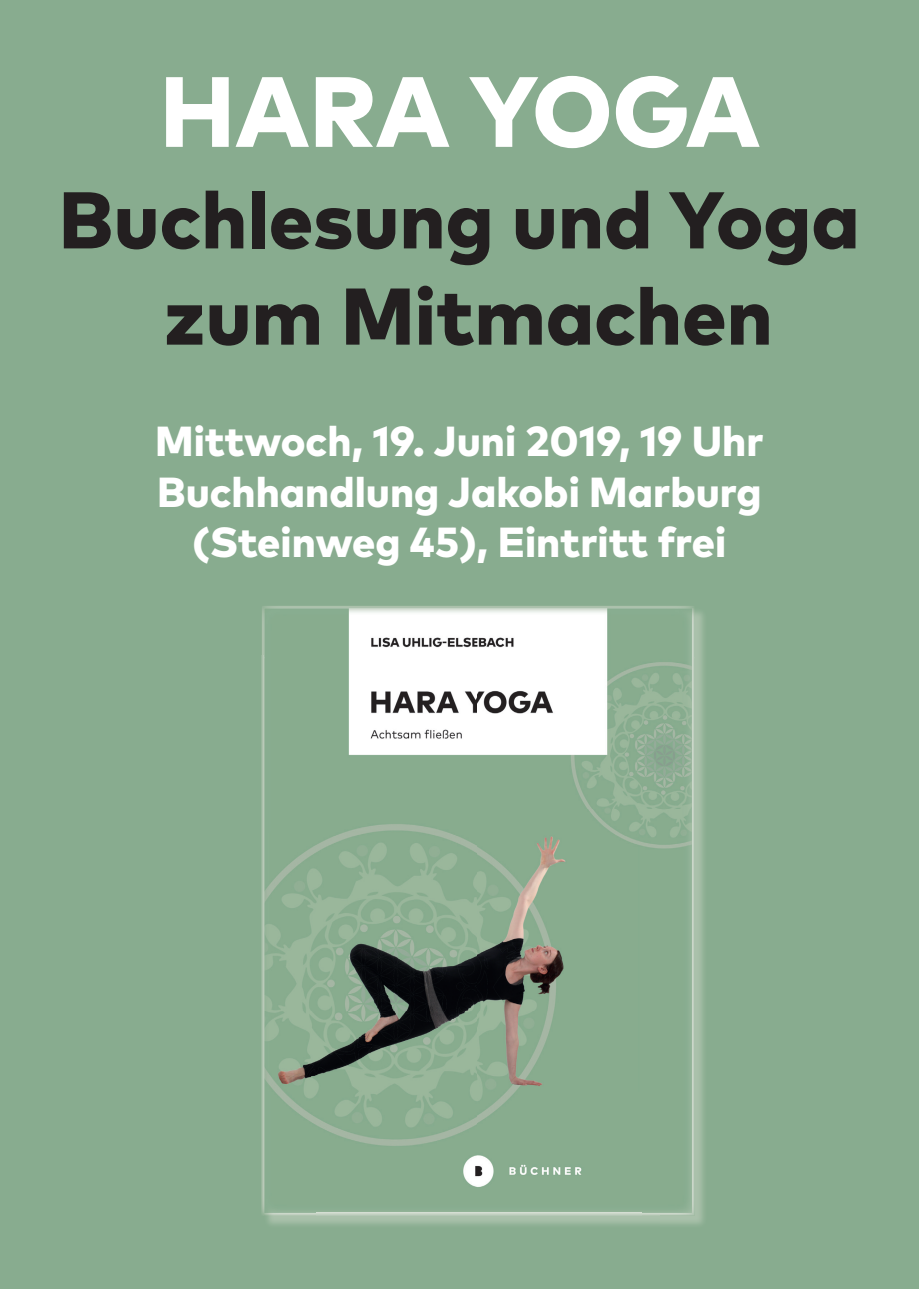
<style>
.page{position:relative;width:919px;height:1289px;background:#fff}
.page>*{position:absolute;margin:0;border:0;box-sizing:border-box;transform-origin:0 0}
.t1{font:800 99.6px "Mark Pro";letter-spacing:-.005em;color:#fff}
.t2{font:800 80.1px/96.1px "Mark Pro";color:#231f20;text-align:center}
.t3{font:800 42px/50.4px "Mark Pro";color:#fff;text-align:center}
</style>
<div class="page">
<div style="left:0;top:0;width:918px;height:684px;background:#88ac8f"></div>
<div style="left:0;top:578px;width:918px;height:710px;background:#88ac8f"></div>
<img style="left:659px;top:610px;width:44px;height:615px">
<img style="left:266px;top:1215px;width:393px;height:9px">
<img style="left:317px;top:658px;width:323px;height:529px">
<img style="left:262px;top:606px;width:431px;height:49px">
<img style="left:261px;top:655px;width:2px;height:559px">
<img style="left:263px;top:607px;width:431px;height:51px">
<img style="left:263px;top:657px;width:54px;height:558px">
<img style="left:640px;top:657px;width:54px;height:558px">
<img style="left:317px;top:1212px;width:324px;height:3px">
<h1 class="t1" style="left:160px;top:35px;width:602px">HARA YOGA</h1>
<h2 class="t2" style="left:59px;top:165px;width:802px">Buchlesung und Yoga zum Mitmachen</h2>
<p class="t3" style="left:155px;top:413px;width:610px">Mittwoch, 19. Juni 2019, 19 Uhr<br>Buchhandlung Jakobi Marburg (Steinweg 45), Eintritt frei</p>
</div>
